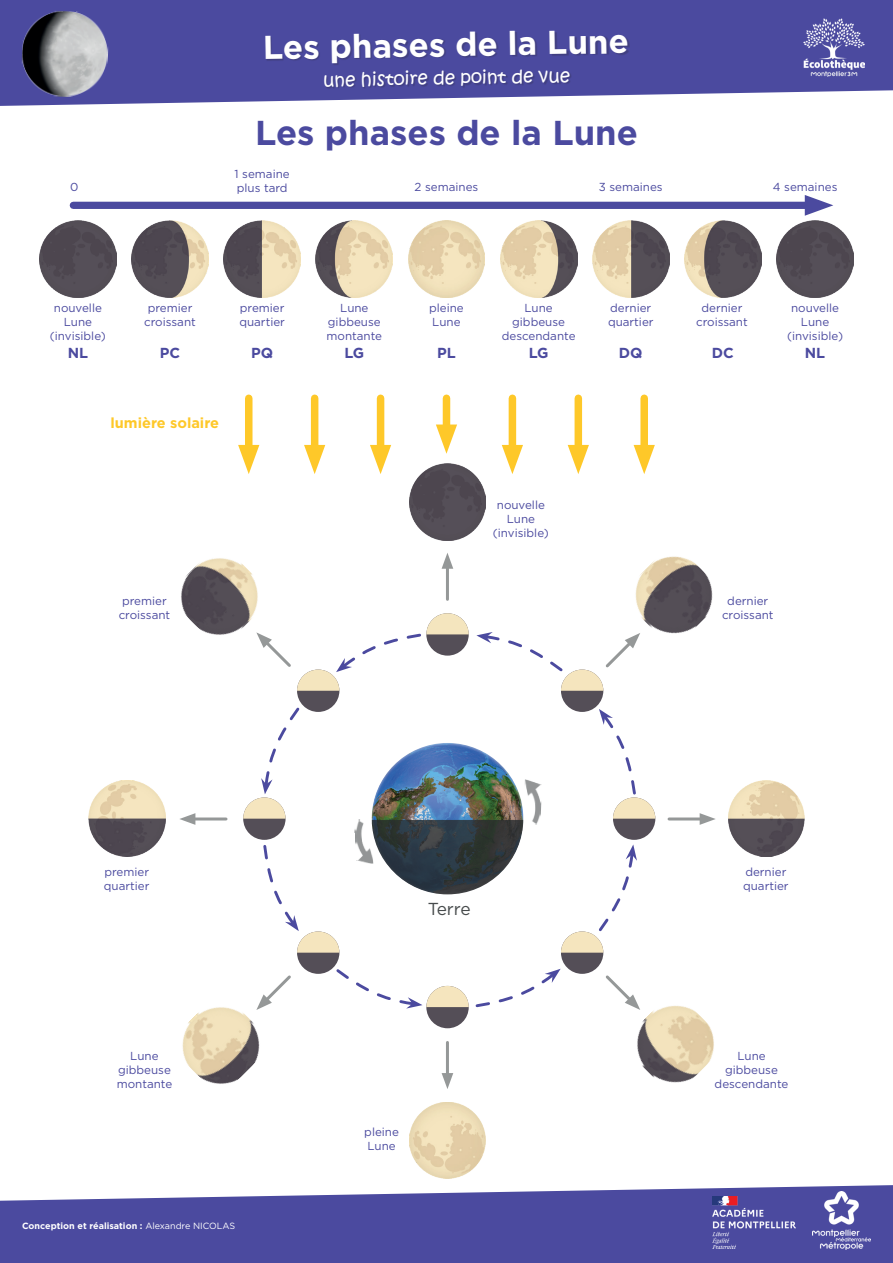
<style>
.page{position:relative;width:893px;height:1263px;background:#fff}
.page>*{position:absolute;margin:0;border:0;box-sizing:border-box;transform-origin:0 0}
.t1{font:700 34.5px "Gotham";color:#4b4a9f}
.t2{font:700 33px "Gotham";color:#fff}
.t3{font:18px "Kristen ITC";color:#fff}
.t4{font:17.4px "Gotham";letter-spacing:-.01em;color:#474b4c}
.t5{font:700 14.55px "Gotham";color:#4b4a9f}
.t6{font:700 14.55px "Gotham";color:#fec829}
.t7{font:11.55px/14px "Gotham";color:#4b4a9f;text-align:center}
.t8{font:700 9px "Gotham";color:#fff}
.s1{font-weight:400}
</style>
<div class="page">
<svg style="left:0;top:0;width:893px;height:106px;background:#5f5ea9"></svg>
<img style="left:804px;top:19px;width:60px;height:58px">
<img style="left:21px;top:10px;width:88px;height:88px">
<svg style="left:0;top:1185px;width:893px;height:78px;background:#5f5ea9"></svg>
<img style="left:712px;top:1197px;width:83px;height:51px">
<img style="left:812px;top:1192px;width:58px;height:57px">
<div style="left:266px;top:32px;width:364px;height:57px;background:#231f20;opacity:.24"></div>
<div style="left:73px;top:202px;width:744px;height:7px;background:#4b4a9f"></div>
<svg style="left:805px;top:195px;width:28px;height:21px"></svg>
<img style="left:40px;top:221px;width:76px;height:77px">
<img style="left:685px;top:221px;width:76px;height:77px">
<img style="left:132px;top:221px;width:76px;height:77px">
<img style="left:224px;top:221px;width:77px;height:77px">
<img style="left:500px;top:221px;width:77px;height:77px">
<img style="left:592px;top:221px;width:77px;height:77px">
<img style="left:316px;top:221px;width:77px;height:76px">
<img style="left:408px;top:221px;width:77px;height:76px">
<img style="left:777px;top:221px;width:76px;height:77px">
<img style="left:372px;top:743px;width:151px;height:151px;border-radius:76px">
<div style="left:243px;top:797px;width:43px;height:43px;background:#544e57;border-radius:50%"></div>
<div style="left:613px;top:797px;width:42px;height:43px;background:#544e57;border-radius:50%"></div>
<div style="left:297px;top:669px;width:42px;height:43px;background:#544e57;border-radius:50%"></div>
<div style="left:561px;top:669px;width:42px;height:43px;background:#544e57;border-radius:50%"></div>
<div style="left:426px;top:986px;width:43px;height:42px;background:#544e57;border-radius:50%"></div>
<div style="left:297px;top:931px;width:42px;height:43px;background:#544e57;border-radius:50%"></div>
<div style="left:561px;top:931px;width:42px;height:43px;background:#544e57;border-radius:50%"></div>
<svg style="left:243px;top:707px;width:57px;height:112px"></svg>
<svg style="left:263px;top:845px;width:76px;height:108px"></svg>
<svg style="left:334px;top:966px;width:227px;height:43px"></svg>
<svg style="left:561px;top:844px;width:76px;height:109px"></svg>
<svg style="left:599px;top:709px;width:56px;height:110px"></svg>
<img style="left:523px;top:779px;width:19px;height:46px">
<img style="left:354px;top:818px;width:19px;height:46px">
<img style="left:409px;top:463px;width:77px;height:77px">
<img style="left:409px;top:1102px;width:77px;height:76px">
<img style="left:88px;top:780px;width:77px;height:77px">
<img style="left:728px;top:780px;width:77px;height:77px">
<img style="left:181px;top:558px;width:77px;height:77px">
<img style="left:635px;top:556px;width:78px;height:78px">
<img style="left:182px;top:1007px;width:78px;height:77px">
<img style="left:637px;top:1005px;width:77px;height:78px">
<div style="left:443px;top:398px;width:7px;height:39px;background:#fec829"></div>
<svg style="left:436px;top:424px;width:21px;height:30px"></svg>
<div style="left:377px;top:398px;width:7px;height:59px;background:#fec829"></div>
<svg style="left:370px;top:445px;width:21px;height:29px"></svg>
<div style="left:509px;top:398px;width:7px;height:59px;background:#fec829"></div>
<svg style="left:502px;top:445px;width:21px;height:29px"></svg>
<div style="left:311px;top:398px;width:7px;height:59px;background:#fec829"></div>
<svg style="left:304px;top:445px;width:21px;height:29px"></svg>
<div style="left:575px;top:398px;width:7px;height:59px;background:#fec829"></div>
<svg style="left:568px;top:445px;width:21px;height:29px"></svg>
<div style="left:245px;top:398px;width:7px;height:59px;background:#fec829"></div>
<svg style="left:238px;top:445px;width:21px;height:29px"></svg>
<div style="left:640px;top:398px;width:8px;height:59px;background:#fec829"></div>
<svg style="left:634px;top:445px;width:21px;height:29px"></svg>
<hr style="left:446px;top:1042px;width:3px;height:37px;background:#959898">
<svg style="left:442px;top:1073px;width:11px;height:16px"></svg>
<hr style="left:446px;top:563px;width:3px;height:36px;background:#959898">
<svg style="left:442px;top:553px;width:11px;height:16px"></svg>
<hr style="left:669px;top:817px;width:36px;height:3px;background:#959898">
<svg style="left:700px;top:813px;width:16px;height:12px"></svg>
<hr style="left:190px;top:817px;width:36px;height:3px;background:#959898">
<svg style="left:180px;top:813px;width:15px;height:12px"></svg>
<svg style="left:606px;top:975px;width:34px;height:35px"></svg>
<svg style="left:256px;top:975px;width:35px;height:35px"></svg>
<svg style="left:476px;top:632px;width:164px;height:59px"></svg>
<svg style="left:256px;top:613px;width:213px;height:78px"></svg>
<p class="t7" style="left:70px;top:180px;width:10px">0</p>
<h2 class="t2" style="left:263px;top:26px;width:368px;rotate:-1deg">Les phases de la Lune</h2>
<h3 class="t3" style="left:323px;top:68px;width:249px;rotate:-1deg">une histoire de point de vue</h3>
<h1 class="t1" style="left:255px;top:110px;width:384px">Les phases de la Lune</h1>
<p class="t7" style="left:235px;top:167px;width:57px;text-align:left">1 semaine plus tard</p>
<p class="t7" style="left:415px;top:180px;width:65px">2 semaines</p>
<p class="t7" style="left:599px;top:180px;width:65px">3 semaines</p>
<p class="t7" style="left:773px;top:180px;width:66px">4 semaines</p>
<p class="t7" style="left:50px;top:301px;width:58px">nouvelle<br>Lune (invisible)</p>
<p class="t7" style="left:144px;top:301px;width:53px">premier croissant</p>
<p class="t7" style="left:239px;top:301px;width:47px;text-align:left">premier quartier</p>
<p class="t7" style="left:327px;top:301px;width:57px">Lune gibbeuse montante</p>
<p class="t7" style="left:429px;top:301px;width:36px;text-align:left">pleine<br>Lune</p>
<p class="t7" style="left:502px;top:301px;width:75px">Lune gibbeuse descendante</p>
<p class="t7" style="left:608px;top:301px;width:47px;text-align:left">dernier quartier</p>
<p class="t7" style="left:787px;top:301px;width:58px">nouvelle<br>Lune (invisible)</p>
<p class="t7" style="left:696px;top:301px;width:53px">dernier croissant</p>
<p class="t5" style="left:68px;top:343px;width:22px">NL</p>
<p class="t5" style="left:160px;top:343px;width:22px">PC</p>
<p class="t5" style="left:251px;top:343px;width:24px">PQ</p>
<p class="t5" style="left:344px;top:343px;width:21px">LG</p>
<p class="t5" style="left:437px;top:343px;width:20px">PL</p>
<p class="t5" style="left:529px;top:343px;width:21px">LG</p>
<p class="t5" style="left:619px;top:343px;width:25px">DQ</p>
<p class="t5" style="left:712px;top:343px;width:24px">DC</p>
<p class="t5" style="left:805px;top:343px;width:22px">NL</p>
<p class="t6" style="left:111px;top:413px;width:110px">lumière solaire</p>
<p class="t7" style="left:119px;top:594px;width:53px">premier croissant</p>
<p class="t7" style="left:104px;top:864px;width:47px;text-align:left">premier quartier</p>
<p class="t7" style="left:117px;top:1049px;width:57px">Lune gibbeuse montante</p>
<p class="t8" style="left:22px;top:1220px;width:215px">Conception et réalisation : <span class="s1">Alexa dre NICOLAS</span></p>
<p class="t7" style="left:493px;top:497px;width:58px">nouvelle<br>Lune (invisible)</p>
<h3 class="t4" style="left:428px;top:897px;width:45px">Terre</h3>
<p class="t7" style="left:364px;top:1124px;width:36px;text-align:left">pleine<br>Lune</p>
<p class="t7" style="left:722px;top:594px;width:53px">dernier croissant</p>
<p class="t7" style="left:743px;top:864px;width:47px;text-align:left">dernier quartier</p>
<p class="t7" style="left:715px;top:1049px;width:75px">Lune gibbeuse descendante</p>
</div>
